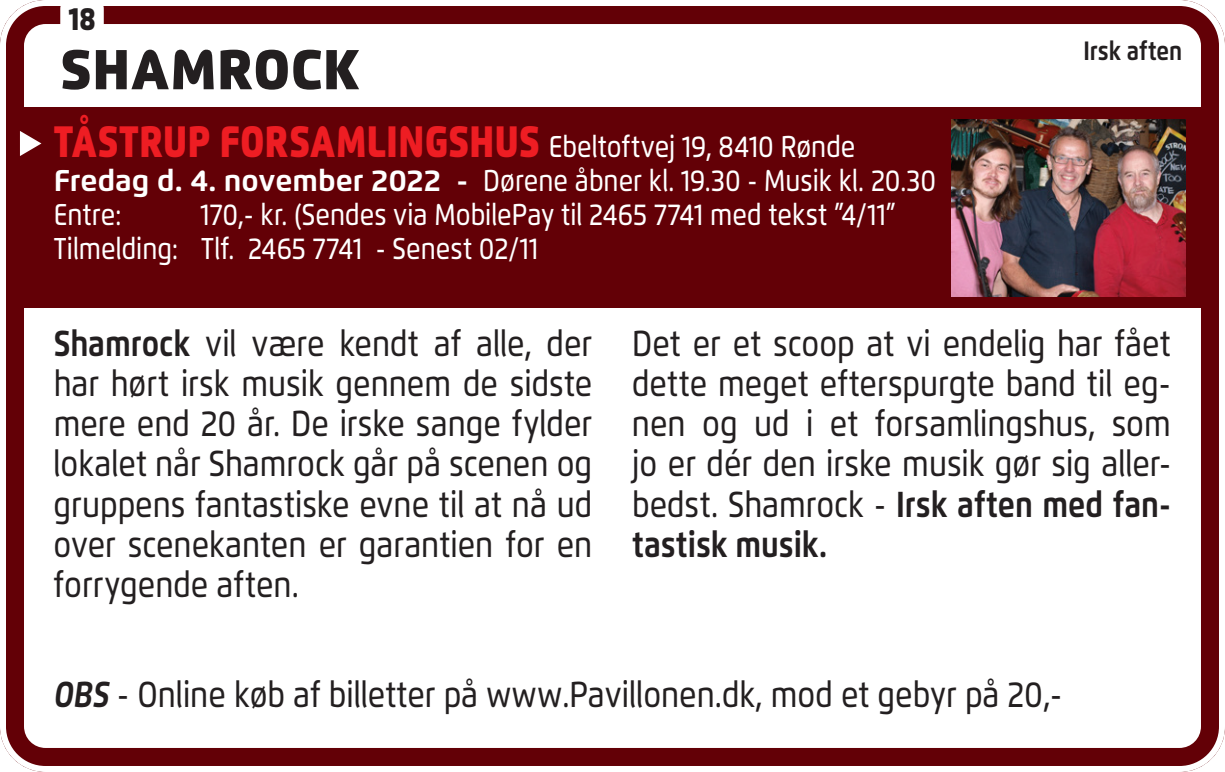
<style>
.page{position:relative;width:1225px;height:772px;background:#fff}
.page>*{position:absolute;margin:0;border:0;box-sizing:border-box;transform-origin:0 0}
.t1{font:900 56px "Flexo";color:#231f20}
.t2{font:500 36px/40px "Flexo";color:#231f20;text-align:justify;scale:.84 1}
.t3{font:900 32px "Flexo";color:#231f20;scale:.84 1}
.t4{font:500 30px/34px "Flexo";color:#fff;scale:.84 1}
.t5{font:700 26.4px "Flexo";color:#231f20;scale:.84 1}
.s1{font-weight:900;font-size:44px;color:#ee1d23}
.s2{font-weight:700}
.s3{font-weight:700;font-style:italic}
</style>
<div class="page">
<div style="left:0;top:0;width:1225px;height:771px;border:24px solid #630006;border-radius:33px"></div>
<div style="left:0;top:108px;width:1225px;height:200px;background:#630006"></div>
<div style="left:0;top:0;width:1225px;height:771px;border:6px solid #fff;border-radius:42px"></div>
<svg style="left:20px;top:131px;width:21px;height:25px"></svg>
<img style="left:951px;top:119px;width:234px;height:177px">
<svg style="left:60px;top:0;width:44px;height:25px"></svg>
<p class="t3" style="left:68px;top:-1px;width:34px">18</p>
<h1 class="t1" style="left:60px;top:35px;width:300px">SHAMROCK</h1>
<p class="t4" style="left:54px;top:129px;width:1052px"><span class="s1">TÅSTRUP FORSAMLINGSHUS</span> Ebeltoftvej 19, 8410 Rønde<br><span class="s2">Fredag d. 4. november 2022 -</span> Dørene åbner kl. 19.30 - Musik kl. 20.30<br>Entre:</p>
<p class="t4" style="left:54px;top:197px;width:1004px;text-indent:147px">170,- kr. (Sendes via MobilePay til 2465 7741 med tekst ”4/11”<br>Tilmelding: Tlf. 2465 7741 - Senest 02/11</p>
<p class="t5" style="left:1083px;top:35px;width:119px">Irsk aften</p>
<p class="t2" style="left:54px;top:323px;width:643px"><span class="s2">Shamrock</span> vil være kendt af alle, der har hørt irsk musik gennem de sidste mere end 20 år. De irske sange fylder lokalet når Shamrock går på scenen og gruppens fantastiske evne til at nå ud over scenekanten er garantien for en forrygende aften.</p>
<p class="t2" style="left:632px;top:323px;width:643px">Det er et scoop at vi endelig har fået dette meget efterspurgte band til eg&shy;nen og ud i et forsamlingshus, som jo er dér den irske musik gør sig aller&shy;bedst. Shamrock - <span class="s2">Irsk aften med fan&shy;tastisk musik.</span></p>
<p class="t2" style="left:54px;top:673px;width:1202px"><span class="s3">OBS</span> - Online køb af billetter på www.Pavillonen.dk, mod et gebyr på 20,-</p>
</div>
